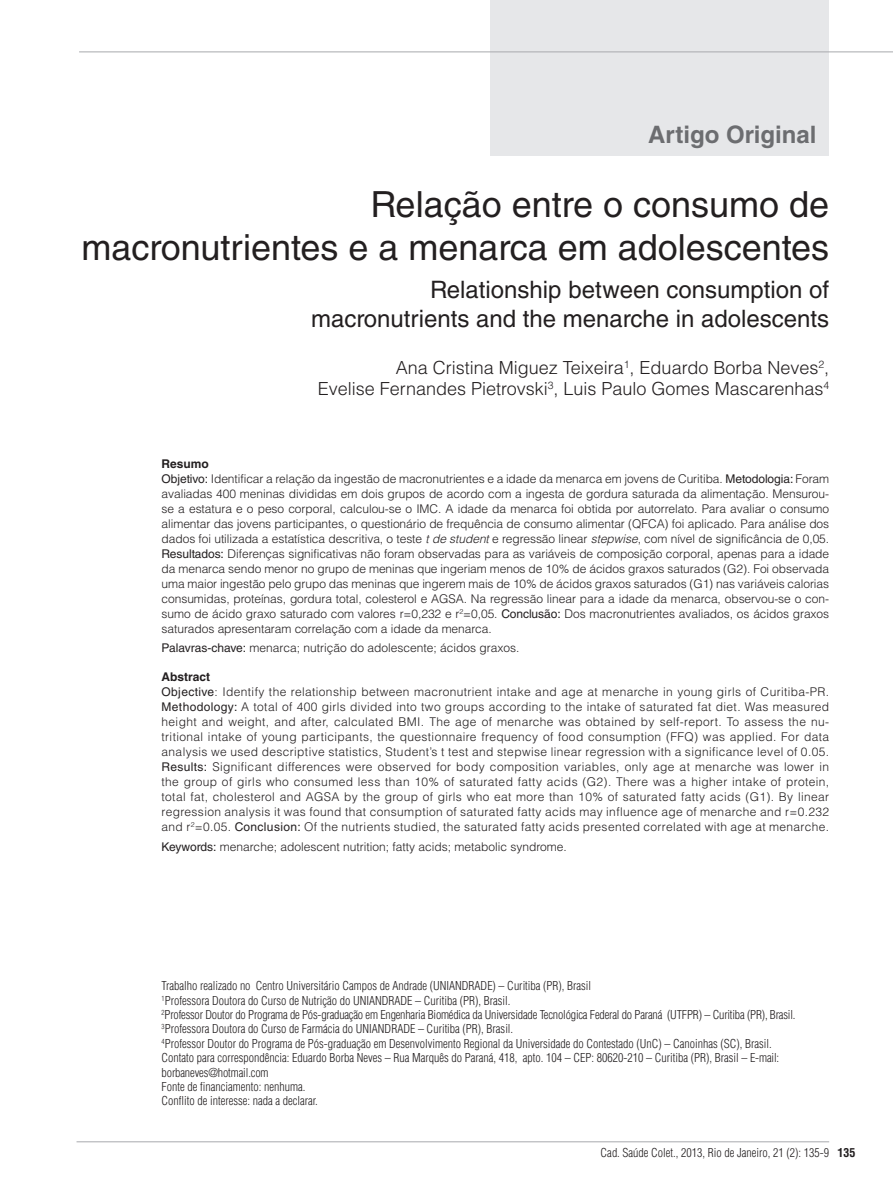
<style>
.page{position:relative;width:893px;height:1191px;background:#fff}
.page>*{position:absolute;margin:0;border:0;box-sizing:border-box;transform-origin:0 0}
._01_0_titulo{font:36px/43.2px "Helvetica LT Std";color:#231f20;text-align:right}
._01_1_titulo_ingles{font:24px/28.8px "Helvetica LT Std";color:#231f20;text-align:right}
._00_0_secao{font:700 24px "Helvetica LT Std";color:#6c6d70}
._01_2_autores{font:300 18px/21.6px "Helvetica LT Std";color:#231f20;text-align:right}
._02_1_resumos{font:300 12px/15px "Helvetica LT Std";letter-spacing:.005em;color:#231f20;text-align:justify}
._04_0_titulacoes{font:300 condensed 12px/14.4px "Helvetica LT Std";color:#231f20}
._03_1_key_words{font:300 12px "Helvetica LT Std";color:#231f20}
._03_0_palavras_chave{font:300 12px "Helvetica LT Std";color:#231f20}
._10_0_rodape{font:300 condensed 12px "Helvetica LT Std";color:#231f20}
._02_0_resumos_abstra{font:700 12px "Helvetica LT Std";color:#231f20}
.t1{font:700 condensed 12px "Helvetica LT Std";color:#231f20}
.s1{font-weight:400}
.s2{font-style:italic}
</style>
<div class="page">
<hr style="left:77px;top:1141px;width:752px;height:1px;background:#a8a9ad">
<div style="left:491px;top:0;width:338px;height:156px;background:#e6e7e9"></div>
<hr style="left:79px;top:51px;width:814px;height:1px;background:#a8a9ad">
<p class="_00_0_secao" style="left:648px;top:120px;width:170px">Artigo Original</p>
<p class="_01_0_titulo" style="left:82px;top:183px;width:749px">Relação entre o consumo de<br>macronutrientes e a menarca em adolescentes</p>
<p class="_01_1_titulo_ingles" style="left:311px;top:275px;width:520px">Relationship between consumption of macronutrients and the menarche in adolescents</p>
<p class="_01_2_autores" style="left:318px;top:356px;width:513px">Ana Cristina Miguez Teixeira<sup>1</sup>, Eduardo Borba Neves<sup>2</sup>,<br>Evelise Fernandes Pietrovski<sup>3</sup>, Luis Paulo Gomes Mascarenhas<sup>4</sup></p>
<p class="_02_0_resumos_abstra" style="left:162px;top:456px;width:49px">Resumo</p>
<p class="_02_1_resumos" style="left:162px;top:471px;width:669px"><span class="s1">Objetivo:</span> Identificar a relação da ingestão de macronutrientes e a idade da menarca em jovens de Curitiba. <span class="s1">Metodologia:</span> Foram avaliadas 400 meninas divididas em dois grupos de acordo com a ingesta de gordura saturada da alimentação. Mensurou&shy;se a estatura e o peso corporal, calculou-se o IMC. A idade da menarca foi obtida por autorrelato. Para avaliar o consumo alimentar das jovens participantes, o questionário de frequência de consumo alimentar (QFCA) foi aplicado. Para análise dos dados foi utilizada a estatística descritiva, o teste <span class="s2">t de student</span> e regressão linear <span class="s2">stepwise</span>, com nível de significância de 0,05.<br><span class="s1">Resultados:</span> Diferenças significativas não foram observadas para as variáveis de composição corporal, apenas para a idade da menarca sendo menor no grupo de meninas que ingeriam menos de 10% de ácidos graxos saturados (G2). Foi observada uma maior ingestão pelo grupo das meninas que ingerem mais de 10% de ácidos graxos saturados (G1) nas variáveis calorias consumidas, proteínas, gordura total, colesterol e AGSA. Na regressão linear para a idade da menarca, observou-se o con&shy;sumo de ácido graxo saturado com valores r=0,232 e r<sup>2</sup>=0,05. <span class="s1">Conclusão:</span> Dos macronutrientes avaliados, os ácidos graxos saturados apresentaram correlação com a idade da menarca.</p>
<p class="_03_0_palavras_chave" style="left:162px;top:640px;width:359px"><span class="s1">Palavras-chave:</span> menarca; nutrição do adolescente; ácidos graxos.</p>
<p class="_02_0_resumos_abstra" style="left:162px;top:670px;width:50px">Abstract</p>
<p class="_02_1_resumos" style="left:162px;top:684px;width:669px"><span class="s1">Objective</span>: Identify the relationship between macronutrient intake and age at menarche in young girls of Curitiba-PR.<br><span class="s1">Methodology:</span> A total of 400 girls divided into two groups according to the intake of saturated fat diet. Was measured height and weight, and after, calculated BMI. The age of menarche was obtained by self-report. To assess the nu&shy;tritional intake of young participants, the questionnaire frequency of food consumption (FFQ) was applied. For data analysis we used descriptive statistics, Student’s t test and stepwise linear regression with a significance level of 0.05.<br><span class="s1">Results:</span> Significant differences were observed for body composition variables, only age at menarche was lower in the group of girls who consumed less than 10% of saturated fatty acids (G2). There was a higher intake of protein, total fat, cholesterol and AGSA by the group of girls who eat more than 10% of saturated fatty acids (G1). By linear regression analysis it was found that consumption of saturated fatty acids may influence age of menarche and r=0.232 and r<sup>2</sup>=0.05. <span class="s1">Conclusion:</span> Of the nutrients studied, the saturated fatty acids presented correlated with age at menarche.</p>
<p class="_03_1_key_words" style="left:162px;top:839px;width:407px"><span class="s1">Keywords:</span> menarche; adolescent nutrition; fatty acids; metabolic syndrome.</p>
<p class="_04_0_titulacoes" style="left:162px;top:978px;width:431px">Trabalho realizado no Centro Universitário Campos de Andrade (UNIANDRADE) – Curitiba (PR), Brasil</p>
<p class="_04_0_titulacoes" style="left:162px;top:993px;width:351px"><sup>1</sup>Professora Doutora do Curso de Nutrição do UNIANDRADE – Curitiba (PR), Brasil.</p>
<p class="_04_0_titulacoes" style="left:162px;top:1007px;width:635px"><sup>2</sup>Professor Doutor do Programa de Pós-graduação em Engenharia Biomédica da Universidade Tecnológica Federal do Paraná (UTFPR) – Curitiba (PR), Brasil.</p>
<p class="_04_0_titulacoes" style="left:162px;top:1021px;width:353px"><sup>3</sup>Professora Doutora do Curso de Farmácia do UNIANDRADE – Curitiba (PR), Brasil.</p>
<p class="_04_0_titulacoes" style="left:162px;top:1036px;width:612px"><sup>4</sup>Professor Doutor do Programa de Pós-graduação em Desenvolvimento Regional da Universidade do Contestado (UnC) – Canoinhas (SC), Brasil.</p>
<p class="_04_0_titulacoes" style="left:162px;top:1050px;width:619px">Contato para correspondência: Eduardo Borba Neves – Rua Marquês do Paraná, 418, apto. 104 – CEP: 80620-210 – Curitiba (PR), Brasil – E-mail: borbaneves@hotmail.com</p>
<p class="_04_0_titulacoes" style="left:162px;top:1079px;width:145px">Fonte de financiamento: nenhuma.</p>
<p class="_04_0_titulacoes" style="left:162px;top:1093px;width:158px">Conflito de interesse: nada a declarar.</p>
<p class="_10_0_rodape" style="left:601px;top:1145px;width:230px">Cad. Saúde Colet., 2013, Rio de Janeiro, 21 (2): 135-9</p>
<p class="t1" style="left:837px;top:1145px;width:19px">135</p>
</div>
